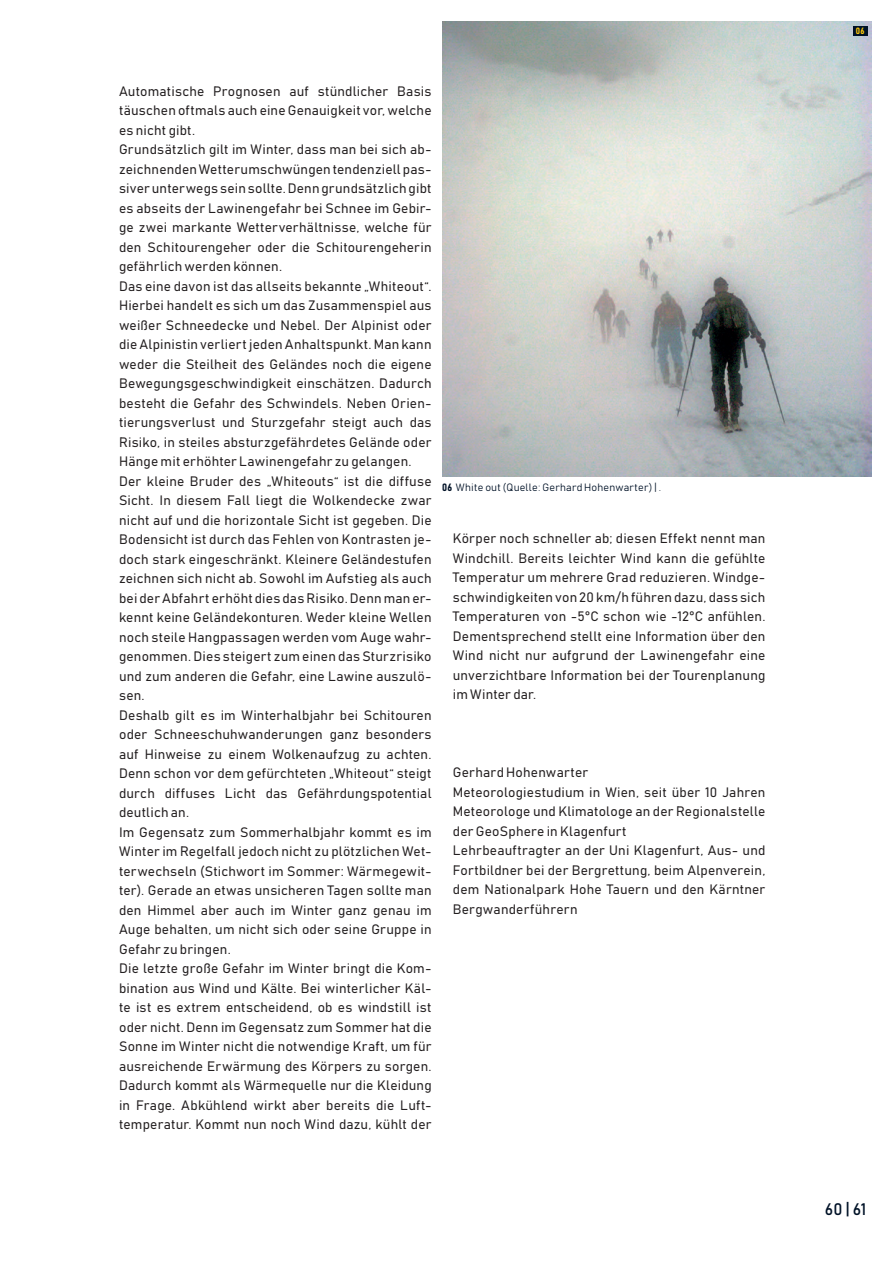
<style>
.page{position:relative;width:893px;height:1263px;background:#fff}
.page>*{position:absolute;margin:0;border:0;box-sizing:border-box;transform-origin:0 0}
.t1{font:16.5px "Bahnschrift";color:#001227}
.t2{font:13.5px/19.5px "Bahnschrift";letter-spacing:.015em;color:#231f20}
.t3{font:10.5px "Bahnschrift";letter-spacing:.025em;color:#001227}
.t4{font:9px "Bahnschrift";color:#feca0a}
</style>
<div class="page">
<img style="left:442px;top:21px;width:430px;height:456px">
<div style="left:853px;top:26px;width:14px;height:10px;background:#001227"></div>
<p class="t2" style="left:119px;top:81px;width:314px">Automatische Prognosen auf stündlicher Basis täuschen oftmals auch eine Genauigkeit vor, welche es nicht gibt.<br>Grundsätzlich gilt im Winter, dass man bei sich ab&shy;zeichnenden Wetterumschwüngen tendenziell pas&shy;siver unterwegs sein sollte. Denn grundsätzlich gibt es abseits der Lawinengefahr bei Schnee im Gebir&shy;ge zwei markante Wetterverhältnisse, welche für den Schitourengeher oder die Schitourengeherin gefährlich werden können.<br>Das eine davon ist das allseits bekannte „Whiteout“.<br>Hierbei handelt es sich um das Zusammenspiel aus weißer Schneedecke und Nebel. Der Alpinist oder die Alpinistin verliert jeden Anhaltspunkt. Man kann weder die Steilheit des Geländes noch die eigene Bewegungsgeschwindigkeit einschätzen. Dadurch besteht die Gefahr des Schwindels. Neben Orien&shy;tierungsverlust und Sturzgefahr steigt auch das Risiko, in steiles absturzgefährdetes Gelände oder Hänge mit erhöhter Lawinengefahr zu gelangen.<br>Der kleine Bruder des „Whiteouts“ ist die diffuse Sicht. In diesem Fall liegt die Wolkendecke zwar nicht auf und die horizontale Sicht ist gegeben. Die Bodensicht ist durch das Fehlen von Kontrasten je&shy;doch stark eingeschränkt. Kleinere Geländestufen zeichnen sich nicht ab. Sowohl im Aufstieg als auch bei der Abfahrt erhöht dies das Risiko. Denn man er&shy;kennt keine Geländekonturen. Weder kleine Wellen noch steile Hangpassagen werden vom Auge wahr&shy;genommen. Dies steigert zum einen das Sturzrisiko und zum anderen die Gefahr, eine Lawine auszulö&shy;sen.<br>Deshalb gilt es im Winterhalbjahr bei Schitouren oder Schneeschuhwanderungen ganz besonders auf Hinweise zu einem Wolkenaufzug zu achten.<br>Denn schon vor dem gefürchteten „Whiteout“ steigt durch diffuses Licht das Gefährdungspotential deutlich an.<br>Im Gegensatz zum Sommerhalbjahr kommt es im Winter im Regelfall jedoch nicht zu plötzlichen Wet&shy;terwechseln (Stichwort im Sommer: Wärmegewit&shy;ter). Gerade an etwas unsicheren Tagen sollte man den Himmel aber auch im Winter ganz genau im Auge behalten, um nicht sich oder seine Gruppe in Gefahr zu bringen.<br>Die letzte große Gefahr im Winter bringt die Kom&shy;bination aus Wind und Kälte. Bei winterlicher Käl&shy;te ist es extrem entscheidend, ob es windstill ist oder nicht. Denn im Gegensatz zum Sommer hat die Sonne im Winter nicht die notwendige Kraft, um für ausreichende Erwärmung des Körpers zu sorgen.<br>Dadurch kommt als Wärmequelle nur die Kleidung in Frage. Abkühlend wirkt aber bereits die Luft&shy;temperatur. Kommt nun noch Wind dazu, kühlt der</p>
<p class="t3" style="left:442px;top:480px;width:221px">06 White out (Quelle: Gerhard Hohenwarter) | .</p>
<p class="t2" style="left:453px;top:528px;width:314px;text-align:justify">Körper noch schneller ab; diesen Effekt nennt man Windchill. Bereits leichter Wind kann die gefühlte Temperatur um mehrere Grad reduzieren. Windge&shy;schwindigkeiten von 20 km/h führen dazu, dass sich Temperaturen von -5°C schon wie -12°C anfühlen.<br>Dementsprechend stellt eine Information über den Wind nicht nur aufgrund der Lawinengefahr eine unverzichtbare Information bei der Tourenplanung im Winter dar.</p>
<p class="t2" style="left:453px;top:762px;width:314px">Gerhard Hohenwarter<br>Meteorologiestudium in Wien, seit über 10 Jahren Meteorologe und Klimatologe an der Regionalstelle der GeoSphere in Klagenfurt<br>Lehrbeauftragter an der Uni Klagenfurt, Aus- und Fortbildner bei der Bergrettung, beim Alpenverein, dem Nationalpark Hohe Tauern und den Kärntner Bergwanderführern</p>
<p class="t4" style="left:856px;top:25px;width:10px">06</p>
<p class="t1" style="left:825px;top:1199px;width:43px">60 | 61</p>
</div>
